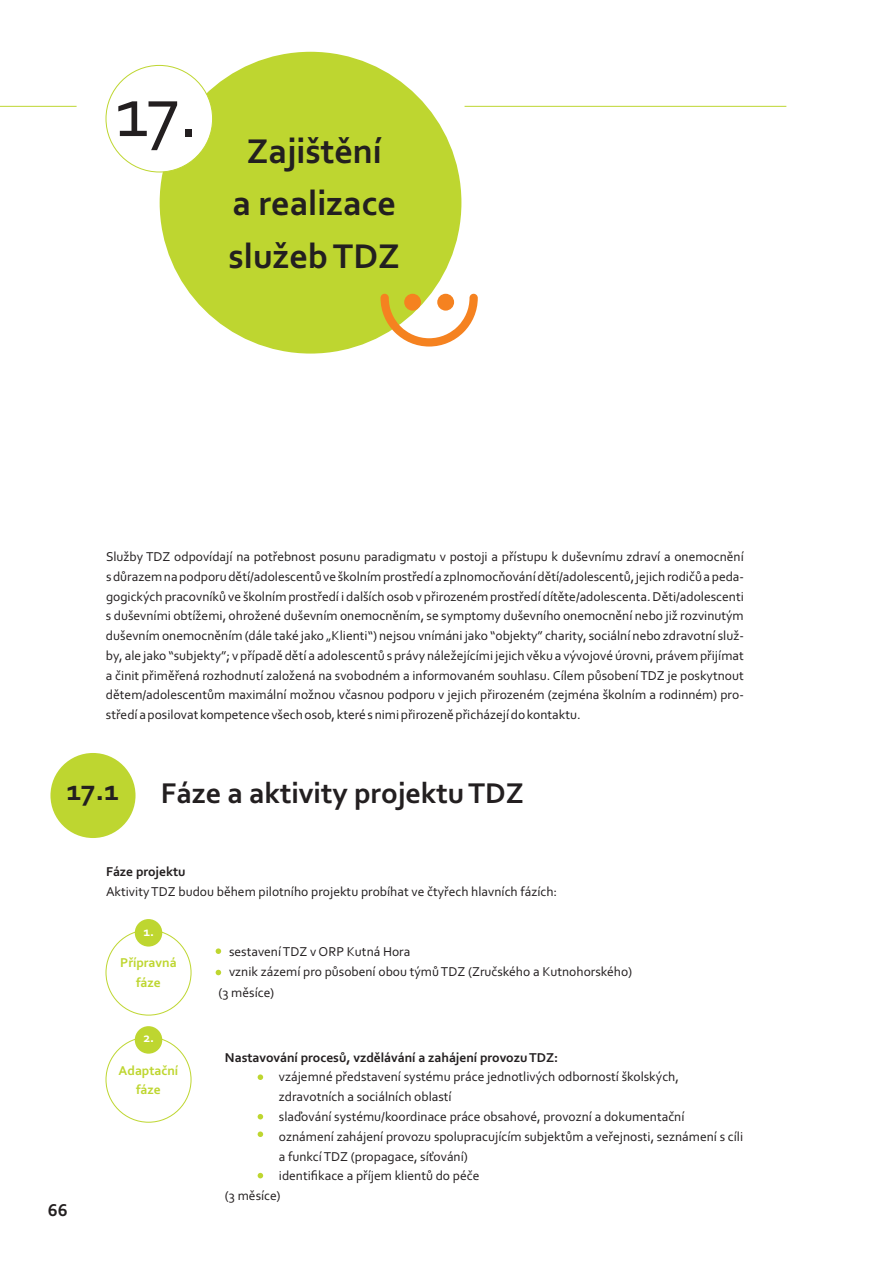
<style>
.page{position:relative;width:893px;height:1263px;background:#fff}
.page>*{position:absolute;margin:0;border:0;box-sizing:border-box;transform-origin:0 0}
.t1{font:74.7px "Corbel";color:#231f20}
.t2{font:700 36px/52.8px "Corbel";color:#231f20;text-align:center}
.t3{font:700 30px "Corbel";color:#231f20}
.t4{font:700 18px "Corbel";color:#231f20}
.t5{font:13.5px/19.8px "Corbel";color:#231f20;text-align:justify}
.t6{font:700 13.5px "Corbel";color:#231f20}
.t7{font:700 13.5px/19.8px "Corbel";color:#bed630;text-align:center}
.t8{font:700 13.5px "Corbel";color:#fff}
</style>
<div class="page">
<div style="left:160px;top:52px;width:301px;height:302px;background:#bed630;border-radius:50%"></div>
<svg style="left:380px;top:294px;width:98px;height:52px"></svg>
<div style="left:106px;top:65px;width:107px;height:107px;background:#fff;border:1px solid #bed630;border-radius:50%"></div>
<hr style="left:0;top:106px;width:77px;height:1px;background:#bed630">
<hr style="left:465px;top:106px;width:321px;height:1px;background:#bed630">
<div style="left:50px;top:753px;width:86px;height:85px;background:#bed630;border-radius:50%"></div>
<div style="left:135px;top:919px;width:27px;height:27px;background:#bed630;border-radius:50%"></div>
<div style="left:135px;top:1026px;width:27px;height:28px;background:#bed630;border-radius:50%"></div>
<svg style="left:216px;top:948px;width:5px;height:6px"></svg>
<svg style="left:216px;top:970px;width:5px;height:5px"></svg>
<svg style="left:258px;top:1074px;width:5px;height:6px"></svg>
<svg style="left:258px;top:1131px;width:5px;height:6px"></svg>
<svg style="left:258px;top:1114px;width:5px;height:5px"></svg>
<svg style="left:258px;top:1173px;width:5px;height:5px"></svg>
<h1 class="t1" style="left:115px;top:80px;width:85px">17.</h1>
<h2 class="t2" style="left:229px;top:127px;width:173px">Zajištění<br>a realizace služeb TDZ</h2>
<p class="t5" style="left:106px;top:548px;width:640px">Služby TDZ odpovídají na potřebnost posunu paradigmatu v postoji a přístupu k duševnímu zdraví a onemocnění s důrazem na podporu dětí/adolescentů ve školním prostředí a zplnomocňování dětí/adolescentů, jejich rodičů a peda&shy;gogických pracovníků ve školním prostředí i dalších osob v přirozeném prostředí dítěte/adolescenta. Děti/adolescenti s duševními obtížemi, ohrožené duševním onemocněním, se symptomy duševního onemocnění nebo již rozvinutým duševním onemocněním (dále také jako „Klienti“) nejsou vnímáni jako “objekty” charity, sociální nebo zdravotní služ&shy;by, ale jako “subjekty”; v případě dětí a adolescentů s právy náležejícími jejich věku a vývojové úrovni, právem přijímat a činit přiměřená rozhodnutí založená na svobodném a informovaném souhlasu. Cílem působení TDZ je poskytnout dětem/adolescentům maximální možnou včasnou podporu v jejich přirozeném (zejména školním a rodinném) pro&shy;středí a posilovat kompetence všech osob, které s nimi přirozeně přicházejí do kontaktu.</p>
<h3 class="t3" style="left:67px;top:777px;width:54px">17.1</h3>
<h3 class="t3" style="left:161px;top:780px;width:365px">Fáze a aktivity projektu TDZ</h3>
<p class="t6" style="left:106px;top:866px;width:81px">Fáze projektu</p>
<p class="t5" style="left:106px;top:883px;width:453px">Aktivity TDZ budou během pilotního projektu probíhat ve čtyřech hlavních fázích:</p>
<h3 class="t4" style="left:48px;top:1202px;width:21px">66</h3>
<p class="t8" style="left:143px;top:926px;width:12px">1.</p>
<p class="t7" style="left:120px;top:954px;width:58px">Přípravná fáze</p>
<p class="t8" style="left:143px;top:1032px;width:12px">2.</p>
<p class="t7" style="left:119px;top:1061px;width:61px">Adaptační fáze</p>
<p class="t5" style="left:229px;top:943px;width:404px">sestavení TDZ v ORP Kutná Hora<br>vznik zázemí pro působení obou týmů TDZ (Zručského a Kutnohorského)</p>
<p class="t5" style="left:218px;top:984px;width:57px">(3 měsíce)</p>
<p class="t6" style="left:225px;top:1052px;width:335px">Nastavování procesů, vzdělávání a zahájení provozu TDZ:</p>
<p class="t5" style="left:279px;top:1068px;width:402px">vzájemné představení systému práce jednotlivých odborností školských,</p>
<p class="t5" style="left:279px;top:1088px;width:174px">zdravotních a sociálních oblastí</p>
<p class="t5" style="left:279px;top:1108px;width:407px">slaďování systému/koordinace práce obsahové, provozní a dokumentační</p>
<p class="t5" style="left:279px;top:1127px;width:466px">oznámení zahájení provozu spolupracujícím subjektům a veřejnosti, seznámení s cíli</p>
<p class="t5" style="left:279px;top:1147px;width:191px">a funkcí TDZ (propagace, síťování)</p>
<p class="t5" style="left:279px;top:1167px;width:202px">identifikace a příjem klientů do péče</p>
<p class="t5" style="left:225px;top:1187px;width:57px">(3 měsíce)</p>
</div>
